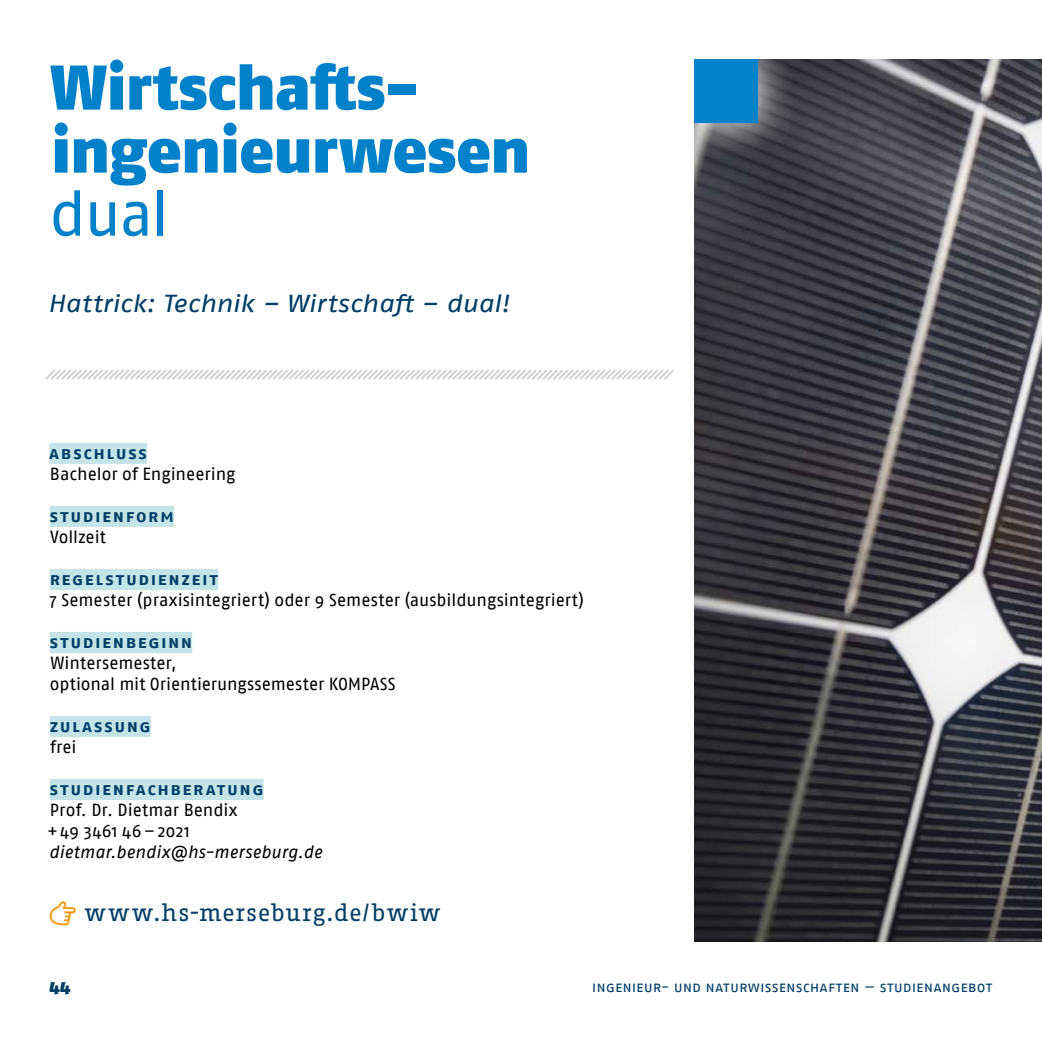
<style>
.page{position:relative;width:1042px;height:1042px;background:#fff}
.page>*{position:absolute;margin:0;border:0;box-sizing:border-box;transform-origin:0 0}
.t1{font:900 63px/63px "Fago Pro";letter-spacing:-.01em;color:#0081c9}
.t2{font:63px "Fago Pro";color:#0081c9}
.t3{font:italic 24.5px "Fago Pro Extd";letter-spacing:-.01em;color:#003e66}
.t4{font:24.5px "Fago Corr Serif Pro";letter-spacing:.025em;color:#003e66}
.t5{font:17.5px/21px "Fago Pro";color:#000}
.t6{font:700 17.5px "Fago Pro";letter-spacing:.095em;color:#003e66}
.t7{font:italic 17.5px "Fago Pro";color:#000}
.t8{font:900 17.5px "Fago Pro";color:#003e66}
.t9{font:14.88px "Fago Pro";color:#003e66}
</style>
<div class="page">
<img style="left:694px;top:60px;width:348px;height:882px">
<div style="left:49px;top:443px;width:98px;height:21px;background:#c3e4e9"></div>
<div style="left:50px;top:506px;width:124px;height:21px;background:#c3e4e9"></div>
<div style="left:50px;top:569px;width:168px;height:21px;background:#c3e4e9"></div>
<div style="left:50px;top:632px;width:142px;height:21px;background:#c3e4e9"></div>
<div style="left:50px;top:716px;width:101px;height:21px;background:#c3e4e9"></div>
<div style="left:50px;top:779px;width:214px;height:21px;background:#c3e4e9"></div>
<div style="left:656px;top:21px;width:141px;height:141px;background:#fff;opacity:.9"></div>
<div style="left:694px;top:60px;width:63px;height:63px;background:#0081c9"></div>
<svg style="left:45px;top:369px;width:629px;height:11px"></svg>
<h1 class="t1" style="left:50px;top:56px;width:482px">Wirtschafts&shy;ingenieurwesen</h1>
<h1 class="t2" style="left:49px;top:176px;width:122px">dual</h1>
<h2 class="t3" style="left:48px;top:288px;width:463px">Hattrick: Technik – Wirtschaft – dual!</h2>
<p class="t6" style="left:49px;top:442px;width:12px">Abs</p>
<p class="t6" style="left:83px;top:442px;width:55px">chluss</p>
<p class="t5" style="left:50px;top:463px;width:187px">Bachelor of Engineering</p>
<p class="t6" style="left:50px;top:505px;width:126px">Studienform</p>
<p class="t5" style="left:50px;top:526px;width:57px">Vollzeit</p>
<p class="t6" style="left:50px;top:568px;width:170px">Regelstudienzeit</p>
<p class="t5" style="left:50px;top:589px;width:536px">7 Semester (praxisintegriert) oder 9 Semester (ausbildungsintegriert)</p>
<p class="t6" style="left:50px;top:631px;width:144px">Studienbeginn</p>
<p class="t5" style="left:50px;top:652px;width:347px">Wintersemester,<br>optional mit Orientierungssemester KOMPASS</p>
<p class="t6" style="left:50px;top:715px;width:103px">Zulassung</p>
<p class="t5" style="left:50px;top:736px;width:28px">frei</p>
<p class="t6" style="left:50px;top:778px;width:98px">STUDIENFACH</p>
<p class="t6" style="left:170px;top:778px;width:25px">BERATUNG</p>
<p class="t5" style="left:47px;top:799px;width:192px">Prof. Dr. Dietmar Bendix +49 3461 46–2021</p>
<p class="t7" style="left:49px;top:841px;width:275px">dietmar.bendix@hs-merseburg.de</p>
<h2 class="t4" style="left:84px;top:898px;width:358px">www.hs-merseburg.de/bwiw</h2>
<p class="t8" style="left:50px;top:976px;width:22px">44</p>
<p class="t9" style="left:592px;top:978px;width:402px">Ingeni eur- und Naturwissenschaften — Studi enangebot</p>
</div>
